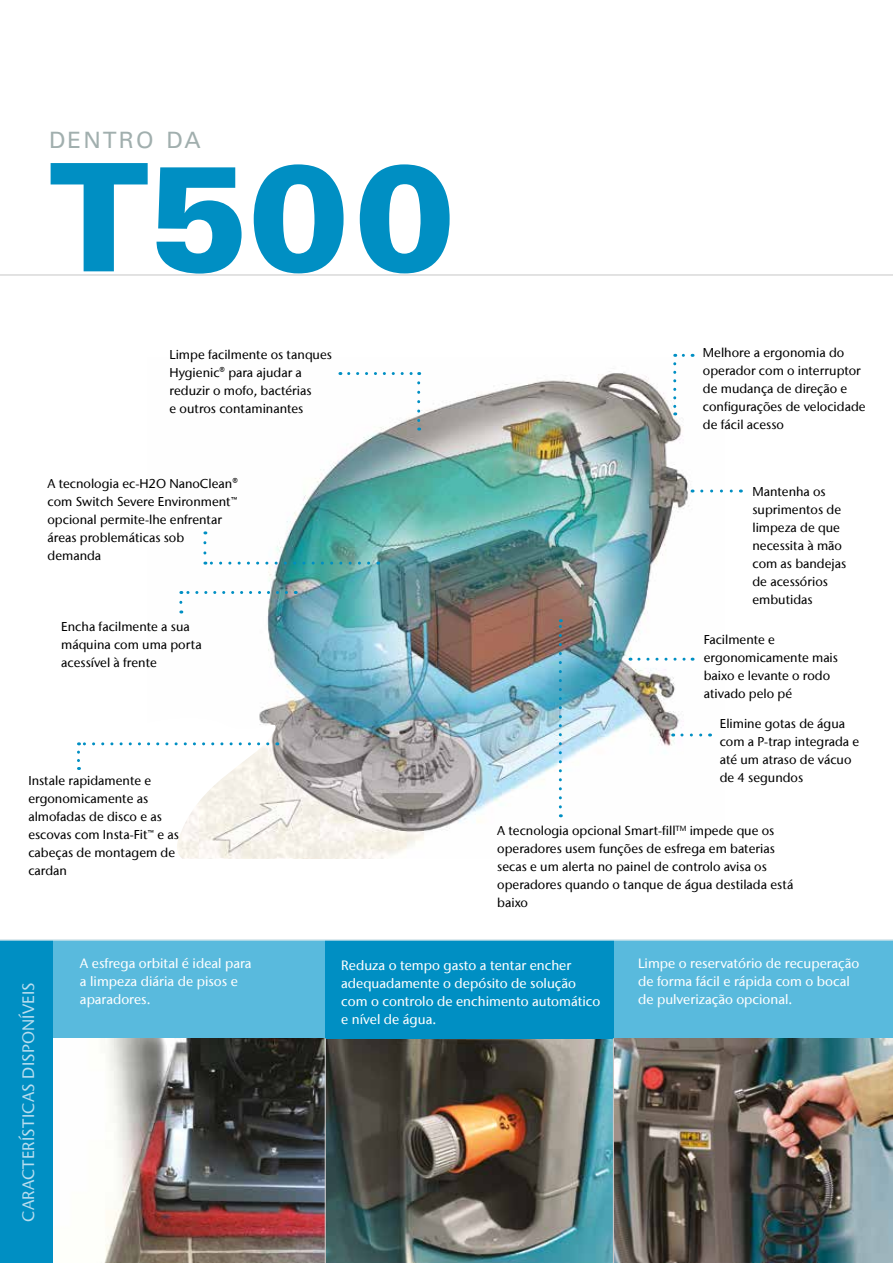
<style>
.page{position:relative;width:893px;height:1263px;background:#fff}
.page>*{position:absolute;margin:0;border:0;box-sizing:border-box;transform-origin:0 0}
.t1{font:900 150px "Univers LT Std";color:#008fc3}
.t2{font:22.5px "Univers LT Std";letter-spacing:.1em;color:#a1afae}
.t3{font:500 16.5px "Stone Sans IIITC Com";letter-spacing:.01em;color:#fff}
.t4{font:500 16.5px "Stone Sans IIITC Com";letter-spacing:.01em;color:#b8ddef}
.t5{font:500 13.5px/18px "Stone Sans IIITC Com";color:#fff}
.t6{font:500 12.75px/18px "Stone Sans IIITC Com";color:#000}
</style>
<div class="page">
<img style="left:179px;top:362px;width:544px;height:469px">
<svg style="left:77px;top:709px;width:363px;height:150px"></svg>
<img style="left:326px;top:1038px;width:287px;height:225px">
<img style="left:614px;top:1038px;width:279px;height:225px">
<img style="left:52px;top:1038px;width:273px;height:225px">
<div style="left:36px;top:941px;width:289px;height:97px;background:#59badd"></div>
<div style="left:613px;top:941px;width:280px;height:97px;background:#59badd"></div>
<div style="left:325px;top:940px;width:288px;height:98px;background:#008fc3"></div>
<svg style="left:181px;top:591px;width:105px;height:3px"></svg>
<svg style="left:179px;top:602px;width:3px;height:11px"></svg>
<svg style="left:205px;top:562px;width:164px;height:3px"></svg>
<svg style="left:203px;top:531px;width:3px;height:22px"></svg>
<svg style="left:78px;top:742px;width:190px;height:3px"></svg>
<svg style="left:77px;top:752px;width:3px;height:18px"></svg>
<svg style="left:349px;top:372px;width:71px;height:3px"></svg>
<svg style="left:417px;top:383px;width:3px;height:48px"></svg>
<svg style="left:673px;top:364px;width:3px;height:51px"></svg>
<hr style="left:325px;top:1038px;width:1px;height:225px;background:#c6c6c6">
<hr style="left:613px;top:1038px;width:1px;height:225px;background:#c6c6c6">
<div style="left:0;top:941px;width:52px;height:322px;background:#008fc3"></div>
<svg style="left:702px;top:489px;width:39px;height:3px"></svg>
<svg style="left:639px;top:658px;width:54px;height:3px"></svg>
<svg style="left:682px;top:733px;width:29px;height:3px"></svg>
<svg style="left:559px;top:619px;width:3px;height:188px"></svg>
<hr style="left:0;top:939px;width:893px;height:2px;background:#dae8ec">
<hr style="left:0;top:275px;width:893px;height:1px;background:#c6c6c6">
<h2 class="t2" style="left:49px;top:127px;width:153px">DENTRO DA</h2>
<h1 class="t1" style="left:49px;top:123px;width:408px">T500</h1>
<p class="t6" style="left:170px;top:345px;width:164px">Limpe facilmente os tanques<br>Hygienic® para ajudar a reduzir o mofo, bactérias<br>e outros contaminantes</p>
<p class="t6" style="left:48px;top:474px;width:192px">A tecnologia ec-H2O NanoClean® com Switch Severe Environment™ opcional permite-lhe enfrentar áreas problemáticas sob demanda</p>
<p class="t6" style="left:61px;top:617px;width:142px">Encha facilmente a sua máquina com uma porta acessível à frente</p>
<p class="t6" style="left:28px;top:771px;width:152px">Instale rapidamente e ergonomicamente as almofadas de disco e as escovas com Insta-Fit™ e as cabeças de montagem de cardan</p>
<p class="t6" style="left:703px;top:343px;width:164px">Melhore a ergonomia do operador com o interruptor de mudança de direção e configurações de velocidade de fácil acesso</p>
<p class="t6" style="left:752px;top:482px;width:95px">Mantenha os suprimentos de limpeza de que necessita à mão com as bandejas de acessórios embutidas</p>
<p class="t6" style="left:704px;top:630px;width:136px">Facilmente e ergonomicamente mais baixo e levante o rodo ativado pelo pé</p>
<p class="t6" style="left:720px;top:715px;width:141px">Elimine gotas de água com a P-trap integrada e até um atraso de vácuo de 4 segundos</p>
<p class="t6" style="left:497px;top:821px;width:298px">A tecnologia opcional Smart-fill<sup>TM</sup> impede que os operadores usem funções de esfrega em baterias secas e um alerta no painel de controlo avisa os operadores quando o tanque de água destilada está baixo</p>
<p class="t3" style="left:14px;top:1250px;width:299px;rotate:-90deg">CARACTERÍSTICAS-CHAVE DISPONÍVEIS</p>
<p class="t4" style="left:18px;top:1222px;width:241px;rotate:-90deg">CARACTERÍSTICAS DISPONÍVEIS</p>
<p class="t5" style="left:80px;top:954px;width:173px">A esfrega orbital é ideal para a limpeza diária de pisos e aparadores.</p>
<p class="t5" style="left:341px;top:956px;width:261px">Reduza o tempo gasto a tentar encher adequadamente o depósito de solução com o controlo de enchimento automático e nível de água.</p>
<p class="t5" style="left:638px;top:954px;width:223px">Limpe o reservatório de recuperação de forma fácil e rápida com o bocal de pulverização opcional.</p>
</div>
